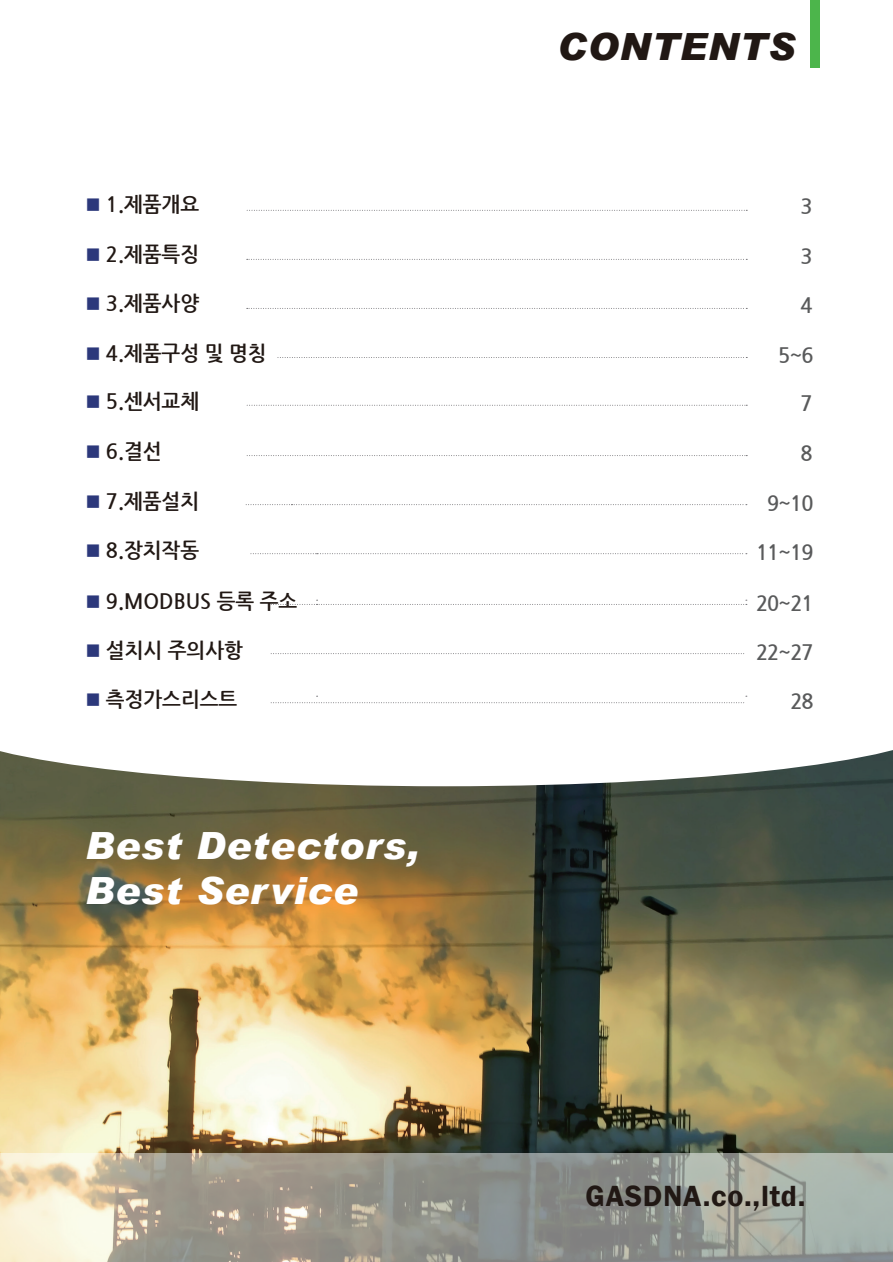
<style>
.page{position:relative;width:893px;height:1262px;background:#fff}
.page>*{position:absolute;margin:0;border:0;box-sizing:border-box;transform-origin:0 0}
.t1{font:italic 900 37.5px/45px "Arial";letter-spacing:.025em;color:#fff}
.t2{font:italic 900 37.5px "Arial";letter-spacing:.025em;color:#211814}
.t3{font:600 30px "Franklin Gothic";letter-spacing:.025em;color:#211814}
.t4{font:700 21px "Nanum Gothic";color:#211814;scale:.95 1}
.t5{font:700 21px "Nanum Gothic";letter-spacing:-.05em;color:#595a5b;scale:.95 1}
.s1{font-size:18px;color:#2c387b}
</style>
<div class="page">
<img style="left:0;top:786px;width:892px;height:367px">
<svg style="left:0;top:653px;width:892px;height:133px"></svg>
<div style="left:810px;top:0;width:10px;height:68px;background:#4cb54b"></div>
<svg style="left:247px;top:210px;width:500px;height:1px"></svg>
<svg style="left:247px;top:259px;width:500px;height:1px"></svg>
<svg style="left:247px;top:308px;width:500px;height:1px"></svg>
<svg style="left:278px;top:357px;width:469px;height:1px"></svg>
<svg style="left:247px;top:455px;width:500px;height:1px"></svg>
<svg style="left:247px;top:405px;width:500px;height:1px"></svg>
<svg style="left:246px;top:504px;width:500px;height:1px"></svg>
<svg style="left:251px;top:553px;width:495px;height:1px"></svg>
<svg style="left:271px;top:653px;width:473px;height:1px"></svg>
<svg style="left:271px;top:600px;width:475px;height:5px"></svg>
<svg style="left:271px;top:696px;width:475px;height:7px"></svg>
<svg style="left:0;top:1153px;width:892px;height:108px;background:#a5a499"></svg>
<svg style="left:85px;top:763px;width:339px;height:81px;fill:#656041"></svg>
<p class="t4" style="left:85px;top:194px;width:122px"><span class="s1">■</span> 1.제품개요</p>
<p class="t4" style="left:85px;top:244px;width:122px"><span class="s1">■</span> 2.제품특징</p>
<p class="t4" style="left:85px;top:293px;width:122px"><span class="s1">■</span> 3.제품사양</p>
<p class="t4" style="left:85px;top:343px;width:192px"><span class="s1">■</span> 4.제품구성 및 명칭</p>
<h1 class="t2" style="left:557px;top:23px;width:239px">CONTENTS</h1>
<p class="t5" style="left:800px;top:196px;width:14px">3</p>
<p class="t5" style="left:800px;top:246px;width:14px">3</p>
<p class="t5" style="left:800px;top:295px;width:14px">4</p>
<p class="t5" style="left:778px;top:344px;width:39px">5~6</p>
<p class="t4" style="left:85px;top:391px;width:122px"><span class="s1">■</span> 5.센서교체</p>
<p class="t5" style="left:800px;top:393px;width:14px">7</p>
<p class="t4" style="left:85px;top:441px;width:82px"><span class="s1">■</span> 6.결선</p>
<p class="t4" style="left:85px;top:491px;width:122px"><span class="s1">■</span> 7.제품설치</p>
<p class="t4" style="left:85px;top:540px;width:122px"><span class="s1">■</span> 8.장치작동</p>
<p class="t5" style="left:800px;top:443px;width:14px">8</p>
<p class="t5" style="left:767px;top:493px;width:50px">9~10</p>
<p class="t5" style="left:756px;top:542px;width:62px">11~19</p>
<p class="t4" style="left:85px;top:591px;width:225px"><span class="s1">■</span> 9.MODBUS 등록 주소</p>
<p class="t5" style="left:756px;top:593px;width:62px">20~21</p>
<p class="t4" style="left:85px;top:640px;width:168px"><span class="s1">■</span> 설치시 주의사항</p>
<p class="t5" style="left:756px;top:642px;width:62px">22~27</p>
<p class="t4" style="left:85px;top:689px;width:162px"><span class="s1">■</span> 측정가스리스트</p>
<p class="t5" style="left:790px;top:691px;width:26px">28</p>
<h1 class="t1" style="left:85px;top:822px;width:336px">Best Detectors,<br>Best Service</h1>
<h2 class="t3" style="left:585px;top:1177px;width:221px">GASDNA.co.,ltd.</h2>
</div>
